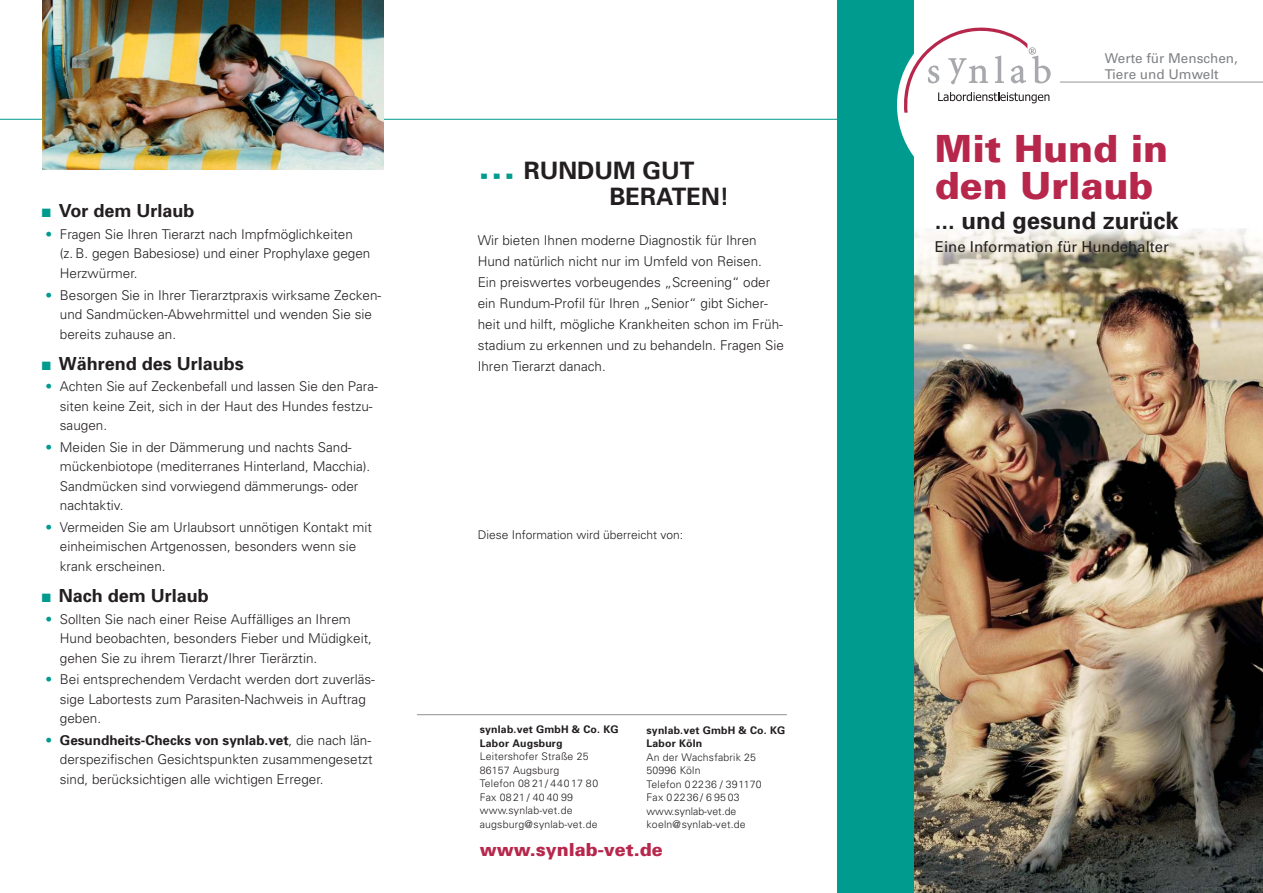
<style>
.page{position:relative;width:1263px;height:893px;background:#fff}
.page>*{position:absolute;margin:0;border:0;box-sizing:border-box;transform-origin:0 0}
.t1{font:900 37.5px/37.5px "Univers";color:#b7274c}
.t2{font:700 24px/25.5px "Univers";color:#231f20}
.t3{font:700 18px "Univers";color:#231f20}
.t4{font:900 18px "Univers";color:#b7274c}
.t5{font:15px "Univers";color:#231f20}
.t6{font:300 13.5px/19.5px "Univers";color:#231f20}
.t7{font:13.5px/16.2px "Univers";color:#808285}
.t8{font:300 12px "Univers";color:#231f20}
.t9{font:300 10.5px/13.5px "Univers";letter-spacing:.015em;color:#231f20}
.t10{font:700 10.5px/13.5px "Univers";letter-spacing:.015em;color:#231f20}
.s1{color:#009b8f}
.s2{font-weight:700}
.s3{color:#fff}
</style>
<div class="page">
<img style="left:914px;top:228px;width:348px;height:665px">
<div style="left:837px;top:0;width:77px;height:893px;background:#009b8f"></div>
<hr style="left:0;top:119px;width:837px;height:1px;background:#009b8f">
<svg style="left:897px;top:28px;width:154px;height:129px"></svg>
<hr style="left:417px;top:714px;width:370px;height:1px;background:#939598">
<hr style="left:1060px;top:82px;width:202px;height:1px;background:#939598">
<img style="left:43px;top:0;width:340px;height:170px">
<h3 class="t3" style="left:42px;top:204px;width:154px"><span class="s1">■</span> Vor dem Urlaub</h3>
<p class="t6" style="left:60px;top:226px;width:312px;text-indent:-14px"><span class="s1">•</span> Fragen Sie Ihren Tierarzt nach Impfmöglichkeiten<br>(z. B. gegen Babesiose) und einer Prophylaxe gegen<br>Herzwürmer.</p>
<p class="t6" style="left:60px;top:286px;width:323px;text-indent:-14px"><span class="s1">•</span> Besorgen Sie in Ihrer Tierarztpraxis wirksame Zecken&shy;und Sandmücken-Abwehrmittel und wenden Sie sie bereits zuhause an.</p>
<h3 class="t3" style="left:42px;top:357px;width:204px"><span class="s1">■</span> Während des Urlaubs</h3>
<p class="t6" style="left:60px;top:378px;width:320px;text-indent:-14px"><span class="s1">•</span> Achten Sie auf Zeckenbefall und lassen Sie den Para&shy;siten keine Zeit, sich in der Haut des Hundes festzu&shy;saugen.</p>
<p class="t6" style="left:60px;top:438px;width:312px;text-indent:-14px"><span class="s1">•</span> Meiden Sie in der Dämmerung und nachts Sand&shy;mückenbiotope (mediterranes Hinterland, Macchia).<br>Sandmücken sind vorwiegend dämmerungs- oder nachtaktiv.</p>
<p class="t6" style="left:60px;top:519px;width:314px;text-indent:-14px"><span class="s1">•</span> Vermeiden Sie am Urlaubsort unnötigen Kontakt mit einheimischen Artgenossen, besonders wenn sie krank erscheinen.</p>
<h3 class="t3" style="left:42px;top:589px;width:169px"><span class="s1">■</span> Nach dem Urlaub</h3>
<p class="t6" style="left:60px;top:610px;width:314px;text-indent:-14px"><span class="s1">•</span> Sollten Sie nach einer Reise Auffälliges an Ihrem<br>Hund beobachten, besonders Fieber und Müdigkeit, gehen Sie zu ihrem Tierarzt/Ihrer Tierärztin.</p>
<p class="t6" style="left:60px;top:671px;width:317px;text-indent:-14px"><span class="s1">•</span> Bei entsprechendem Verdacht werden dort zuverläs&shy;sige Labortests zum Parasiten-Nachweis in Auftrag geben.</p>
<p class="t6" style="left:60px;top:731px;width:314px;text-align:justify;text-indent:-14px"><span class="s1">•</span> <span class="s2">Gesundheits-Checks von synlab.vet</span>, die nach län&shy;derspezifischen Gesichtspunkten zusammengesetzt sind, berücksichtigen alle wichtigen Erreger.</p>
<h2 class="t2" style="left:609px;top:160px;width:121px;text-indent:-132px"><sub>eee</sub><span class="s3">R</span>RUNDUM GUT<br>BERATEN!</h2>
<p class="t6" style="left:478px;top:231px;width:308px;line-height:21px">Wir bieten Ihnen moderne Diagnostik für Ihren Hund natürlich nicht nur im Umfeld von Reisen.<br>Ein preiswertes vorbeugendes „Screening“ oder ein Rundum-Profil für Ihren „Senior“ gibt Sicher&shy;heit und hilft, mögliche Krankheiten schon im Früh&shy;stadium zu erkennen und zu behandeln. Fragen Sie Ihren Tierarzt danach.</p>
<p class="t8" style="left:478px;top:530px;width:207px">Diese Information wird überreicht von:</p>
<p class="t10" style="left:480px;top:724px;width:140px">synlab.vet GmbH &amp; Co. KG<br>Labor Augsburg</p>
<p class="t9" style="left:480px;top:751px;width:120px">Leitershofer Straße 25<br>86157 Augsburg<br>Telefon 08 21/ 44017 80<br>Fax 0821 / 40 40 99 www.synlab-vet.de augsburg@synlab-vet.de</p>
<p class="t10" style="left:646px;top:724px;width:140px">synlab.vet GmbH &amp; Co. KG<br>Labor Köln</p>
<p class="t9" style="left:646px;top:751px;width:117px">An der Wachsfabrik 25<br>50996 Köln<br>Telefon 02236 / 391170<br>Fax 02236/ 6 95 03 www.synlab-vet.de koeln@synlab-vet.de</p>
<h3 class="t4" style="left:480px;top:843px;width:184px">www.synlab-vet.de</h3>
<p class="t7" style="left:1105px;top:51px;width:134px">Werte für Menschen,<br>Tiere und Umwelt</p>
<h1 class="t1" style="left:935px;top:133px;width:235px">Mit Hund in den Urlaub</h1>
<h2 class="t2" style="left:935px;top:210px;width:245px">... und gesund zurück</h2>
<p class="t5" style="left:935px;top:241px;width:236px">Eine Information für Hundehalter</p>
</div>
